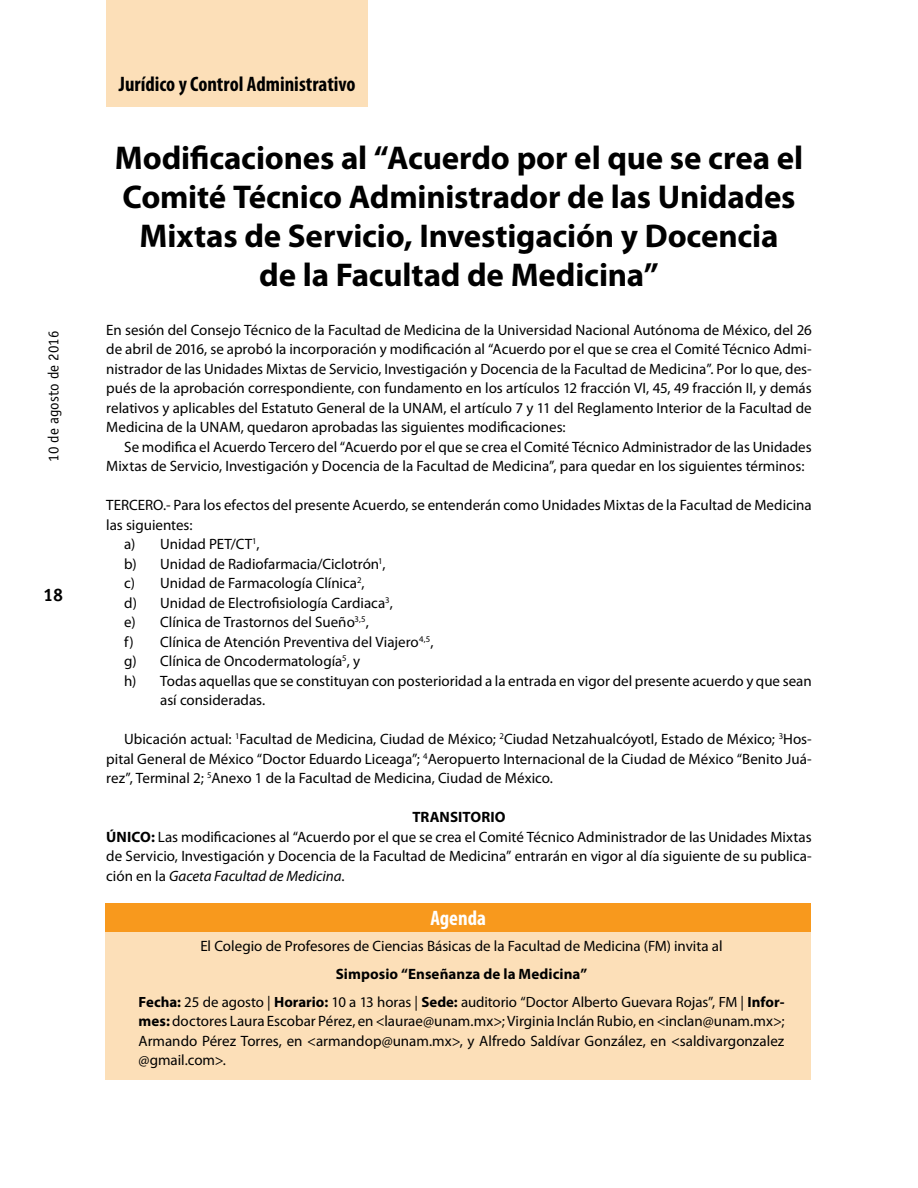
<style>
.page{position:relative;width:918px;height:1188px;background:#fff}
.page>*{position:absolute;margin:0;border:0;box-sizing:border-box;transform-origin:0 0}
.t1{font:700 33px/39px "Myriad Pro";letter-spacing:-.005em;color:#000;text-align:center}
.t2{font:700 condensed 21px "Myriad Pro";color:#000}
.t3{font:700 condensed 21px "Myriad Pro";color:#fff}
.t4{font:700 18px "Officina Sans LT";color:#000}
.t5{font:15px/19.5px "Myriad Pro";color:#000;text-align:justify}
.t6{font:700 15px "Myriad Pro";letter-spacing:.005em;color:#000}
.t7{font:15px "Officina Sans LT";color:#000}
.t8{font:14.85px "Myriad Pro";letter-spacing:-.005em;color:#000}
.s1{font-weight:700}
.s2{font-style:italic}
</style>
<div class="page">
<div style="left:106px;top:0;width:262px;height:106px;background:#fcdfb8"></div>
<div style="left:106px;top:908px;width:705px;height:172px;background:#fcdfb8"></div>
<div style="left:105px;top:903px;width:706px;height:28px;background:#f8991d"></div>
<h2 class="t2" style="left:119px;top:71px;width:238px">Jurídico y Control Administrativo</h2>
<h1 class="t1" style="left:115px;top:137px;width:690px">Modificaciones al “Acuerdo por el que se crea el Comité Técnico Administrador de las Unidades Mixtas de Servicio, Investigación y Docencia<br>de la Facultad de Medicina”</h1>
<p class="t7" style="left:45px;top:462px;width:133px;rotate:-90deg">10 de agosto de 2016</p>
<p class="t5" style="left:106px;top:320px;width:707px">En sesión del Consejo Técnico de la Facultad de Medicina de la Universidad Nacional Autónoma de México, del 26 de abril de 2016, se aprobó la incorporación y modificación al “Acuerdo por el que se crea el Comité Técnico Admi&shy;nistrador de las Unidades Mixtas de Servicio, Investigación y Docencia de la Facultad de Medicina”. Por lo que, des&shy;pués de la aprobación correspondiente, con fundamento en los artículos 12 fracción VI, 45, 49 fracción II, y demás relativos y aplicables del Estatuto General de la UNAM, el artículo 7 y 11 del Reglamento Interior de la Facultad de Medicina de la UNAM, quedaron aprobadas las siguientes modificaciones:</p>
<p class="t5" style="left:106px;top:437px;width:707px;text-indent:18px">Se modifica el Acuerdo Tercero del “Acuerdo por el que se crea el Comité Técnico Administrador de las Unidades<br>Mixtas de Servicio, Investigación y Docencia de la Facultad de Medicina”, para quedar en los siguientes términos:</p>
<p class="t5" style="left:106px;top:495px;width:707px">TERCERO.- Para los efectos del presente Acuerdo, se entenderán como Unidades Mixtas de la Facultad de Medicina</p>
<p class="t5" style="left:106px;top:515px;width:88px">las siguientes:</p>
<p class="t5" style="left:124px;top:534px;width:137px">a) Unidad PET/CT<sup>1</sup>,</p>
<p class="t5" style="left:124px;top:554px;width:263px">b) Unidad de Radiofarmacia/Ciclotrón<sup>1</sup>,</p>
<p class="t5" style="left:124px;top:573px;width:242px">c) Unidad de Farmacología Clínica<sup>2</sup>,</p>
<p class="t5" style="left:124px;top:593px;width:270px">d) Unidad de Electrofisiología Cardiaca<sup>3</sup>,</p>
<p class="t5" style="left:124px;top:612px;width:246px">e) Clínica de Trastornos del Sueño<sup>3,5</sup>,</p>
<p class="t5" style="left:124px;top:632px;width:311px">f) Clínica de Atención Preventiva del Viajero<sup>4,5</sup>,</p>
<p class="t5" style="left:124px;top:651px;width:237px">g) Clínica de Oncodermatología<sup>5</sup>, y</p>
<p class="t5" style="left:124px;top:671px;width:689px">h) Todas aquellas que se constituyan con posterioridad a la entrada en vigor del presente acuerdo y que sean</p>
<p class="t5" style="left:160px;top:690px;width:107px">así consideradas.</p>
<p class="t5" style="left:106px;top:729px;width:707px;text-indent:18px">Ubicación actual: <sup>1</sup>Facultad de Medicina, Ciudad de México; <sup>2</sup>Ciudad Netzahualcóyotl, Estado de México; <sup>3</sup>Hos&shy;pital General de México “Doctor Eduardo Liceaga”; <sup>4</sup>Aeropuerto Internacional de la Ciudad de México “Benito Juá&shy;rez”, Terminal 2; <sup>5</sup>Anexo 1 de la Facultad de Medicina, Ciudad de México.</p>
<p class="t5" style="left:106px;top:807px;width:707px;text-align:left;text-indent:306px"><span class="s1">TRANSITORIO<br>ÚNICO:</span> Las modificaciones al “Acuerdo por el que se crea el Comité Técnico Administrador de las Unidades Mixtas de Servicio, Investigación y Docencia de la Facultad de Medicina” entrarán en vigor al día siguiente de su publica&shy;ción en la <span class="s2">Gaceta Facultad de Medicina</span>.</p>
<p class="t4" style="left:43px;top:583px;width:22px">18</p>
<h2 class="t3" style="left:430px;top:905px;width:57px">Agenda</h2>
<p class="t5" style="left:200px;top:936px;width:524px">El Colegio de Profesores de Ciencias Básicas de la Facultad de Medicina (FM) invita al</p>
<p class="t6" style="left:336px;top:964px;width:253px">Simposio “Enseñanza de la Medicina”</p>
<p class="t8" style="left:139px;top:993px;width:647px"><span class="s1">Fecha:</span> 25 de agosto | <span class="s1">Horario:</span> 10 a 13 horas | <span class="s1">Sede:</span> auditorio “Doctor Alberto Guevara Rojas”, FM | <span class="s1">Infor-</span></p>
<p class="t5" style="left:139px;top:1011px;width:647px"><span class="s1">mes:</span> doctores Laura Escobar Pérez, en &lt;laurae@unam.mx&gt;; Virginia Inclán Rubio, en &lt;inclan@unam.mx&gt;; Armando Pérez Torres, en &lt;armandop@unam.mx&gt;, y Alfredo Saldívar González, en &lt;saldivargonzalez @gmail.com&gt;.</p>
</div>
